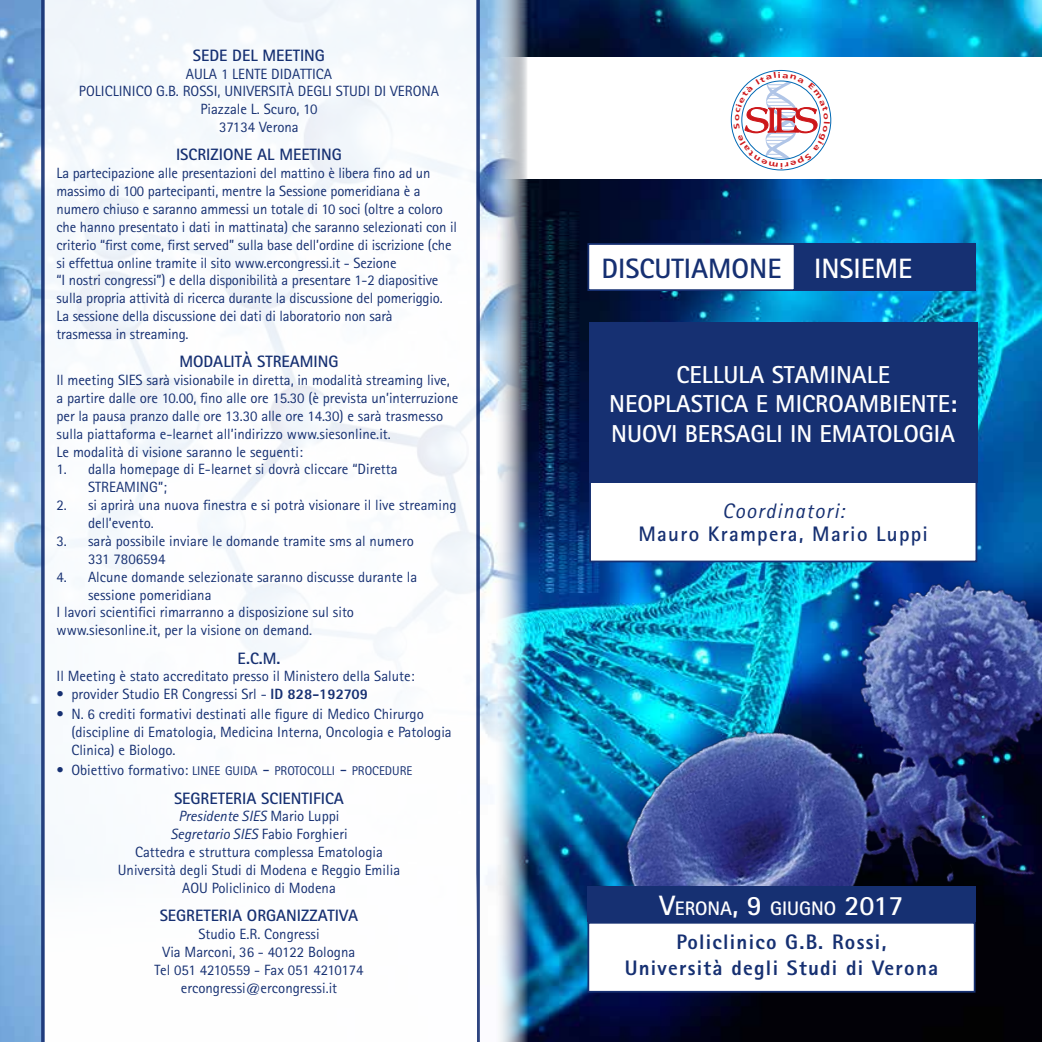
<style>
.page{position:relative;width:1042px;height:1042px;background:#fff}
.page>*{position:absolute;margin:0;border:0;box-sizing:border-box;transform-origin:0 0}
.t1{font:700 28px "Rotis Sans Serif";color:#163072}
.t2{font:700 24.5px/29.4px "Rotis Sans Serif";color:#fff}
.t3{font:800 21px/25.2px "Rotis Sans Serif";letter-spacing:.06em;color:#163072;text-align:center}
.t4{font:700 21px "Rotis Sans Serif";letter-spacing:.06em;color:#163072}
.t5{font:italic 21px "Rotis Sans Serif";letter-spacing:.06em;color:#163072}
.t6{font:700 19.6px "Rotis Sans Serif";color:#fff}
.t7{font:700 16.45px "Rotis Sans Serif";color:#163072}
.t8{font:14.88px/17.8px "Rotis Sans Serif";color:#163072}
.t9{font:12.6px "Rotis Sans Serif";color:#163072}
.s1{font-weight:800}
.s2{font-size:14.88px}
.s3{font-size:18.2px}
.s4{font-style:italic}
.s5{color:#fff}
.s6{font-size:28px}
</style>
<div class="page">
<img style="left:0;top:0;width:494px;height:1042px">
<img style="left:494px;top:0;width:548px;height:1042px">
<img style="left:560px;top:551px;width:482px;height:475px">
<div style="left:751px;top:243px;width:224px;height:48px;background:#163072"></div>
<div style="left:588px;top:244px;width:206px;height:46px;background:#fff"></div>
<div style="left:587px;top:243px;width:208px;height:48px;border:2px solid #163072"></div>
<div style="left:590px;top:462px;width:386px;height:99px;background:#fff"></div>
<div style="left:589px;top:461px;width:388px;height:101px;border:2px solid #163072"></div>
<svg style="left:39px;top:0;width:442px;height:1042px"></svg>
<div style="left:589px;top:322px;width:388px;height:161px;background:#163072"></div>
<div style="left:588px;top:923px;width:386px;height:69px;background:#fff"></div>
<div style="left:587px;top:922px;width:388px;height:70px;border:2px solid #163072"></div>
<div style="left:587px;top:886px;width:388px;height:36px;background:#163072"></div>
<div style="left:45px;top:873px;width:431px;height:169px;background:#fff"></div>
<div style="left:494px;top:57px;width:548px;height:122px;background:#fff"></div>
<svg style="left:733px;top:72px;width:97px;height:96px"></svg>
<p class="t7" style="left:193px;top:45px;width:132px">SEDE DEL MEETI NG</p>
<p class="t8" style="left:79px;top:64px;width:360px;text-align:center">Aula 1 Lente Didattica<br>Policlinico G.B. Rossi, U niversità degli Studi di Verona<br>Piazzale L. Scuro, 10<br>37134 Verona</p>
<p class="t7" style="left:176px;top:144px;width:166px">ISCRIZIONE AL MEETI NG</p>
<p class="t8" style="left:57px;top:164px;width:402px">La partecipazione alle presentazioni del mattino è libera fino ad un massimo di 100 partecipanti, mentre la Sessione pomeridiana è a numero chiuso e saranno ammessi un totale di 10 soci (oltre a coloro che hanno presentato i dati in mattinata) che saranno selezionati con il criterio “first come, first served” sulla base dell’ordine di iscrizione (che si effettua online tramite il sito www.ercongressi.it - Sezione<br>“I nostri congressi”) e della disponibilità a presentare 1-2 diapositive sulla propria attività di ricerca durante la discussione del pomeriggio.<br>La sessione della discussione dei dati di laboratorio non sarà<br>trasmessa in streaming.</p>
<p class="t7" style="left:179px;top:351px;width:113px">MO DALITÀ STREAM</p>
<p class="t7" style="left:314px;top:351px;width:27px">ING</p>
<p class="t8" style="left:57px;top:371px;width:69px">I l meeting SIES</p>
<p class="t8" style="left:57px;top:371px;width:403px;text-indent:90px">sarà visionabile in diretta, in modalità streaming live, a partire dalle ore 10.00, fino alle ore 15.30 (è prevista un’interruzione per la pausa pranzo dalle ore 13.30 alle ore 14.30) e sarà trasmesso sulla piattaforma e-learnet all’indirizzo www.siesonline.it.<br>Le modalità di visione saranno le seguenti:</p>
<p class="t8" style="left:88px;top:460px;width:311px;text-indent:-31px">1. dalla homepage di E-learnet si dovrà cliccare “Diretta<br>STREAMING”;</p>
<p class="t8" style="left:88px;top:496px;width:370px;text-indent:-31px">2. si aprirà una nuova finestra e si potrà visionare il live streaming dell’evento.</p>
<p class="t8" style="left:88px;top:532px;width:327px;text-indent:-32px">3. sarà possibile inviare le domande tramite sms al numero<br>331 7806594</p>
<p class="t8" style="left:57px;top:567px;width:362px">4. Alcune domande selezionate saranno discusse durante la</p>
<p class="t8" style="left:88px;top:585px;width:125px">sessione pomeridiana</p>
<p class="t8" style="left:57px;top:603px;width:299px">I lavori scientifici rimarranno a disposizione sul sito</p>
<p class="t8" style="left:57px;top:621px;width:257px">www.siesonline.it, per la visione on demand.</p>
<p class="t7" style="left:237px;top:647px;width:45px">E.C.M.</p>
<p class="t8" style="left:57px;top:667px;width:360px">I l Meeting è stato accreditato presso il Ministero della Salute:</p>
<p class="t8" style="left:57px;top:685px;width:313px">• provider Studio ER Congressi Srl - <span class="s1">ID 828-192709</span></p>
<p class="t8" style="left:71px;top:705px;width:382px;text-indent:-15px">• N. 6 crediti formativi destinati alle figure di Medico Chirurgo (discipline di Ematologia, Medicina I nterna, Oncologia e Patologia<br>Clinica) e Biologo.</p>
<p class="t9" style="left:57px;top:764px;width:357px"><span class="s2">• Obiettivo formativo:</span> LINEE GUIDA <span class="s3">-</span> PROTOCOLLI <span class="s3">-</span> PROCEDURE</p>
<p class="t7" style="left:174px;top:787px;width:171px">SEGRETERIA SCI ENTI FI CA</p>
<p class="t8" style="left:118px;top:807px;width:284px;text-align:center"><span class="s4">Presidente SIES</span> Mario Luppi<br><span class="s4">Segretario SIES</span> Fabio Forghieri<br>Cattedra e struttura complessa Ematologia<br>U niversità degli Studi di Modena e Reggio Emilia AOU Policlinico di Modena</p>
<p class="t7" style="left:160px;top:905px;width:200px">SEGR ETERIA ORGANIZZATIVA</p>
<p class="t8" style="left:154px;top:925px;width:211px;text-align:center">Studio e.r. congressi<br>Via Marconi, 36 - 40122 Bologna<br>Tel 051 4210559 - Fax 051 4210174 ercongressi@ercongressi.it</p>
<h1 class="t1" style="left:601px;top:251px;width:312px">DISCUTIAMONE <span class="s5">INSI EME</span></h1>
<h2 class="t2" style="left:676px;top:359px;width:111px">CELLULA STAM</h2>
<h2 class="t2" style="left:609px;top:359px;width:280px;text-indent:220px">INALE<br>NEOPLASTICA E MICROAM</h2>
<h2 class="t2" style="left:879px;top:389px;width:33px">BIENTE</h2>
<h2 class="t2" style="left:950px;top:389px;width:9px">:</h2>
<h2 class="t2" style="left:611px;top:418px;width:16px">NUO</h2>
<h2 class="t2" style="left:657px;top:418px;width:177px">VI BERSAGLI IN EMATO</h2>
<h2 class="t2" style="left:892px;top:418px;width:64px">LOGIA</h2>
<h3 class="t5" style="left:722px;top:498px;width:124px">Coordinatori:</h3>
<h3 class="t4" style="left:638px;top:520px;width:291px">MAURO KRAMPERA, MARIO LUPPI</h3>
<h3 class="t6" style="left:659px;top:896px;width:246px"><span class="s6">V</span>ERONA<span class="s6">, 9</span> GIUGNO <span class="s6">2017</span></h3>
<h3 class="t3" style="left:625px;top:929px;width:315px">Policlinico G.B. Rossi,<br>Università degli Studi di Verona</h3>
</div>
